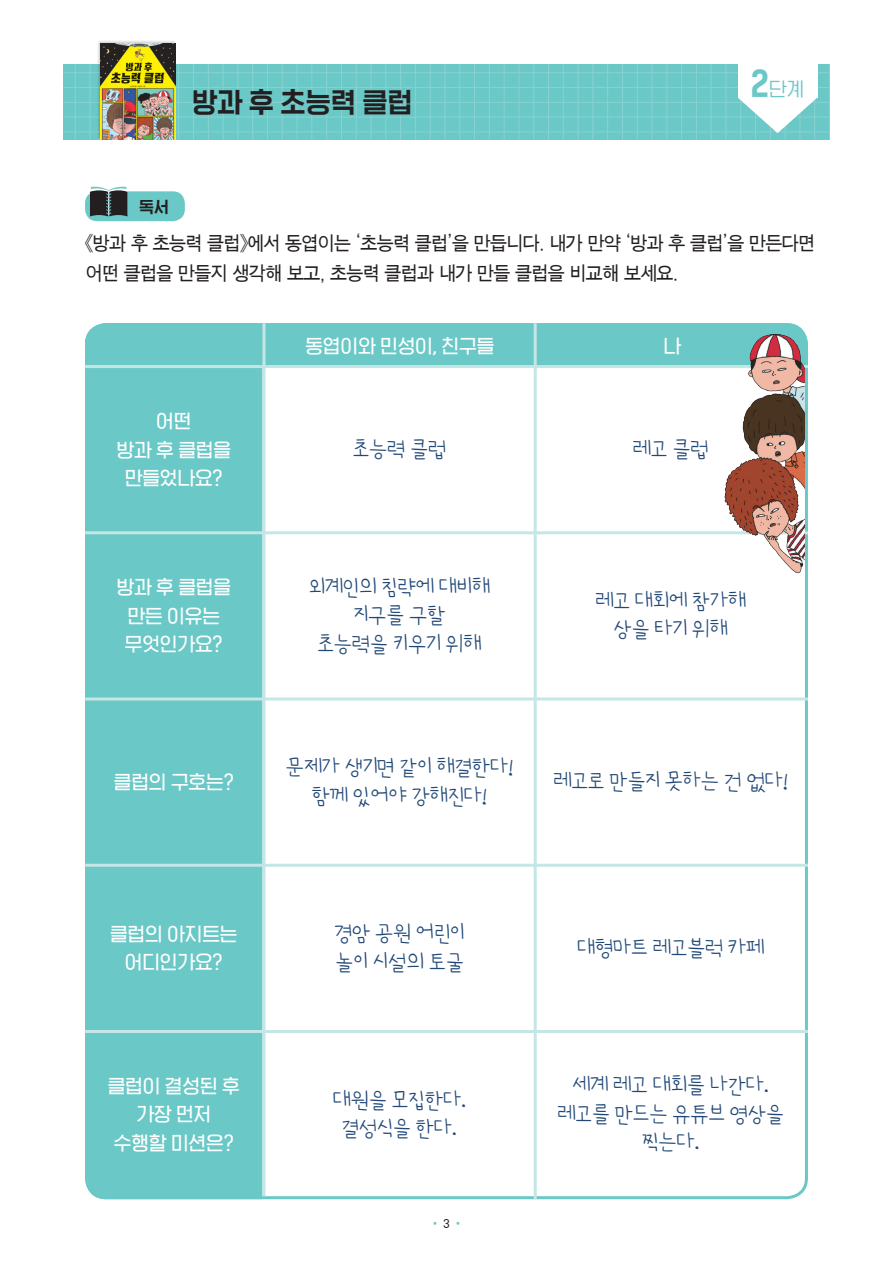
<style>
.page{position:relative;width:893px;height:1263px;background:#fff}
.page>*{position:absolute;margin:0;border:0;box-sizing:border-box;transform-origin:0 0}
.본문_파란상자{font:28.5px "HGG Gothicssi P80 g";color:#231f20}
.정답{font:24px "Miraen Kkakdugi Note";letter-spacing:-.04em;color:#214877}
.t1{font:19.65px "HGG Gothicssi P40 g";color:#6ac8c7}
.t2{font:19.5px "HGG Gothicssi P60 g";color:#fff}
.본문_파란상자-2{font:19.5px/30px "SMJ Gothic 10 Pro";letter-spacing:-.1em;color:#231f20;scale:.93 1}
.t3{font:16.5px "HGG Gothicssi P80 g";color:#231f20}
.본문_파란상자-3{font:12px "SMJ Gothic 10 Pro";color:#6ac8c7;scale:.93 1}
.s1{font-family:"HGG Gothicssi P80 g";font-size:36px}
.s2{color:#231f20}
</style>
<div class="page">
<div style="left:85px;top:191px;width:100px;height:30px;background:#6ac8c7;border-radius:12px"></div>
<svg style="left:90px;top:186px;width:38px;height:30px"></svg>
<div style="left:63px;top:65px;width:767px;height:75px;background:#6ac8c7"></div>
<hr style="left:282px;top:65px;width:1px;height:75px;background:#89d2d1">
<hr style="left:740px;top:65px;width:1px;height:75px;background:#89d2d1">
<hr style="left:622px;top:65px;width:1px;height:75px;background:#89d2d1">
<hr style="left:400px;top:65px;width:1px;height:75px;background:#89d2d1">
<hr style="left:563px;top:65px;width:1px;height:75px;background:#89d2d1">
<hr style="left:341px;top:65px;width:1px;height:75px;background:#89d2d1">
<hr style="left:799px;top:65px;width:1px;height:75px;background:#89d2d1">
<hr style="left:223px;top:65px;width:1px;height:75px;background:#89d2d1">
<hr style="left:681px;top:65px;width:1px;height:75px;background:#89d2d1">
<hr style="left:459px;top:65px;width:1px;height:75px;background:#89d2d1">
<hr style="left:75px;top:65px;width:1px;height:75px;background:#89d2d1">
<hr style="left:533px;top:65px;width:1px;height:75px;background:#89d2d1">
<hr style="left:311px;top:65px;width:1px;height:75px;background:#89d2d1">
<hr style="left:770px;top:65px;width:1px;height:75px;background:#89d2d1">
<hr style="left:193px;top:65px;width:1px;height:75px;background:#89d2d1">
<hr style="left:652px;top:65px;width:1px;height:75px;background:#89d2d1">
<hr style="left:430px;top:65px;width:1px;height:75px;background:#89d2d1">
<hr style="left:592px;top:65px;width:1px;height:75px;background:#89d2d1">
<hr style="left:371px;top:65px;width:1px;height:75px;background:#89d2d1">
<hr style="left:829px;top:65px;width:1px;height:75px;background:#89d2d1">
<hr style="left:252px;top:65px;width:1px;height:75px;background:#89d2d1">
<hr style="left:711px;top:65px;width:1px;height:75px;background:#89d2d1">
<hr style="left:489px;top:65px;width:1px;height:75px;background:#89d2d1">
<hr style="left:519px;top:65px;width:1px;height:75px;background:#89d2d1">
<hr style="left:297px;top:65px;width:1px;height:75px;background:#89d2d1">
<hr style="left:755px;top:65px;width:1px;height:75px;background:#89d2d1">
<hr style="left:178px;top:65px;width:1px;height:75px;background:#89d2d1">
<hr style="left:637px;top:65px;width:1px;height:75px;background:#89d2d1">
<hr style="left:415px;top:65px;width:1px;height:75px;background:#89d2d1">
<hr style="left:578px;top:65px;width:1px;height:75px;background:#89d2d1">
<hr style="left:356px;top:65px;width:1px;height:75px;background:#89d2d1">
<hr style="left:814px;top:65px;width:1px;height:75px;background:#89d2d1">
<hr style="left:238px;top:65px;width:1px;height:75px;background:#89d2d1">
<hr style="left:696px;top:65px;width:1px;height:75px;background:#89d2d1">
<hr style="left:474px;top:65px;width:1px;height:75px;background:#89d2d1">
<hr style="left:90px;top:65px;width:1px;height:75px;background:#89d2d1">
<hr style="left:548px;top:65px;width:1px;height:75px;background:#89d2d1">
<hr style="left:326px;top:65px;width:1px;height:75px;background:#89d2d1">
<hr style="left:785px;top:65px;width:1px;height:75px;background:#89d2d1">
<hr style="left:208px;top:65px;width:1px;height:75px;background:#89d2d1">
<hr style="left:666px;top:65px;width:1px;height:75px;background:#89d2d1">
<hr style="left:445px;top:65px;width:1px;height:75px;background:#89d2d1">
<hr style="left:607px;top:65px;width:1px;height:75px;background:#89d2d1">
<hr style="left:385px;top:65px;width:1px;height:75px;background:#89d2d1">
<hr style="left:267px;top:65px;width:1px;height:75px;background:#89d2d1">
<hr style="left:726px;top:65px;width:1px;height:75px;background:#89d2d1">
<hr style="left:504px;top:65px;width:1px;height:75px;background:#89d2d1">
<hr style="left:63px;top:117px;width:767px;height:1px;background:#89d2d1">
<hr style="left:63px;top:87px;width:767px;height:1px;background:#89d2d1">
<hr style="left:63px;top:131px;width:767px;height:1px;background:#89d2d1">
<hr style="left:63px;top:72px;width:767px;height:1px;background:#89d2d1">
<hr style="left:63px;top:102px;width:767px;height:1px;background:#89d2d1">
<svg style="left:738px;top:98px;width:79px;height:35px"></svg>
<div style="left:738px;top:27px;width:79px;height:71px;background:#fff"></div>
<div style="left:97px;top:40px;width:79px;height:100px;background:#231f20;opacity:.2"></div>
<img style="left:101px;top:44px;width:75px;height:96px">
<div style="left:85px;top:368px;width:177px;height:831px;background:#6ac8c7"></div>
<div style="left:85px;top:323px;width:723px;height:42px;background:#6ac8c7"></div>
<hr style="left:262px;top:323px;width:3px;height:873px;background:#c4e6e5">
<hr style="left:534px;top:323px;width:3px;height:876px;background:#c4e6e5">
<hr style="left:85px;top:365px;width:723px;height:3px;background:#c4e6e5">
<hr style="left:85px;top:531px;width:723px;height:3px;background:#c4e6e5">
<hr style="left:85px;top:697px;width:723px;height:3px;background:#c4e6e5">
<hr style="left:85px;top:864px;width:723px;height:3px;background:#c4e6e5">
<hr style="left:85px;top:1030px;width:723px;height:3px;background:#c4e6e5">
<img style="left:700px;top:323px;width:105px;height:251px">
<p class="본문_파란상자" style="left:192px;top:86px;width:222px">방과 후 초능력 클럽</p>
<p class="t3" style="left:139px;top:197px;width:31px">독서</p>
<p class="t1" style="left:751px;top:78px;width:55px"><span class="s1">2</span>단계</p>
<p class="본문_파란상자-2" style="left:85px;top:229px;width:787px">《방과 후 초능력 클럽》에서 동엽이는 ‘초능력 클럽’을 만듭니다. 내가 만약 ‘방과 후 클럽’을 만든다면 어떤 클럽을 만들지 생각해 보고, 초능력 클럽과 내가 만들 클럽을 비교해 보세요.</p>
<p class="t2" style="left:156px;top:410px;width:37px">어떤</p>
<p class="t2" style="left:117px;top:439px;width:116px">방과 후 클럽을</p>
<p class="t2" style="left:125px;top:467px;width:99px">만들었나요?</p>
<p class="t2" style="left:117px;top:577px;width:116px">방과 후 클럽을</p>
<p class="t2" style="left:128px;top:605px;width:94px">만든 이유는</p>
<p class="t2" style="left:125px;top:634px;width:99px">무엇인가요?</p>
<p class="t2" style="left:114px;top:771px;width:121px">클럽의 구호는?</p>
<p class="t2" style="left:110px;top:923px;width:129px">클럽의 아지트는</p>
<p class="t2" style="left:125px;top:952px;width:99px">어디인가요?</p>
<p class="t2" style="left:108px;top:1075px;width:134px">클럽이 결성된 후</p>
<p class="t2" style="left:136px;top:1104px;width:76px">가장 먼저</p>
<p class="t2" style="left:114px;top:1132px;width:121px">수행할 미션은?</p>
<p class="t2" style="left:305px;top:335px;width:190px">동엽이와 민성이, 친구들</p>
<p class="t2" style="left:663px;top:335px;width:19px">나</p>
<p class="정답" style="left:352px;top:437px;width:96px">초능력 클럽</p>
<p class="정답" style="left:633px;top:437px;width:78px">레고 클럽</p>
<p class="정답" style="left:308px;top:575px;width:184px">외계인의 침략에 대비해</p>
<p class="정답" style="left:353px;top:603px;width:94px">지구를 구할</p>
<p class="정답" style="left:317px;top:632px;width:166px">초능력을 키우기 위해</p>
<p class="정답" style="left:285px;top:755px;width:230px">문제가 생기면 같이 해결한다!</p>
<p class="정답" style="left:311px;top:784px;width:178px">함께 있어야 강해진다!</p>
<p class="정답" style="left:595px;top:589px;width:153px">레고 대회에 참가해</p>
<p class="정답" style="left:613px;top:618px;width:117px">상을 타기 위해</p>
<p class="정답" style="left:553px;top:769px;width:237px">레고로 만들지 못하는 건 없다!</p>
<p class="정답" style="left:334px;top:921px;width:133px">경암 공원 어린이</p>
<p class="정답" style="left:335px;top:950px;width:131px">놀이 시설의 토굴</p>
<p class="정답" style="left:332px;top:1088px;width:136px">대원을 모집한다.</p>
<p class="정답" style="left:341px;top:1116px;width:118px">결성식을 한다.</p>
<p class="본문_파란상자-3" style="left:429px;top:1217px;width:38px">• <span class="s2">3</span> •</p>
<p class="정답" style="left:577px;top:936px;width:189px">대형마트 레고블럭 카페</p>
<p class="정답" style="left:572px;top:1073px;width:199px">세계 레고 대회를 나간다.</p>
<p class="정답" style="left:557px;top:1102px;width:229px">레고를 만드는 유튜브 영상을</p>
<p class="정답" style="left:641px;top:1130px;width:60px">찍는다.</p>
</div>
